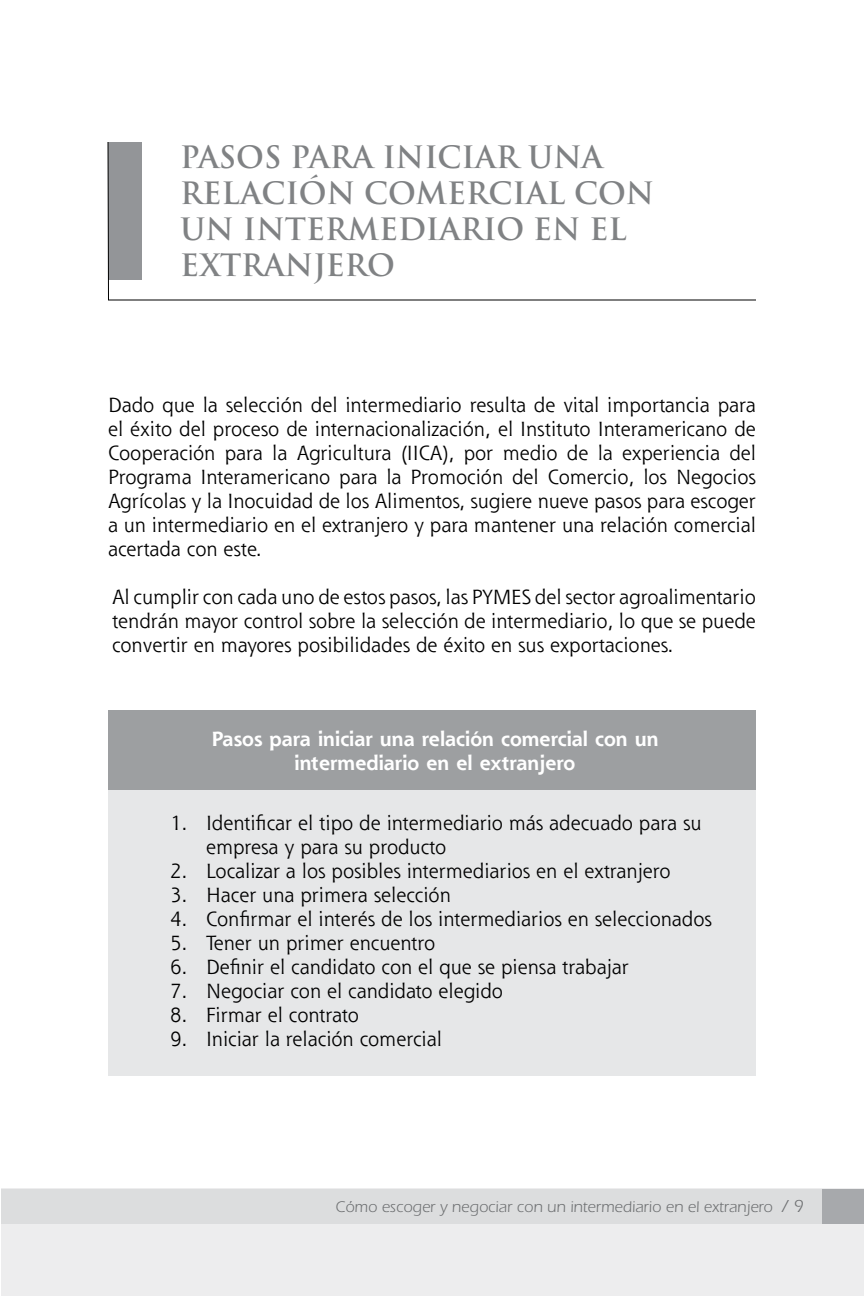
<style>
.page{position:relative;width:864px;height:1296px;background:#fff}
.page>*{position:absolute;margin:0;border:0;box-sizing:border-box;transform-origin:0 0}
.t1{font:700 30px/36px "Trajan";color:#808284}
.t2{font:20px/24px "Shannon";color:#000;text-align:justify}
.t3{font:700 20px/24px "Shannon";color:#fff;text-align:center}
.t4{font:16px "Itc Eras";color:#6d6f71}
.s1{font-size:18px}
</style>
<div class="page">
<hr style="left:0;top:1189px;width:1px;height:107px;background:#ededee">
<div style="left:1px;top:1189px;width:863px;height:107px;background:#ededee"></div>
<div style="left:1px;top:1189px;width:862px;height:34px;background:#dcddde"></div>
<div style="left:822px;top:1189px;width:42px;height:34px;background:#a7a9ac"></div>
<svg style="left:107px;top:142px;width:649px;height:159px"></svg>
<div style="left:108px;top:710px;width:648px;height:360px;background:#9d9fa1"></div>
<div style="left:108px;top:790px;width:648px;height:286px;background:#e6e7e8"></div>
<h1 class="t1" style="left:180px;top:139px;width:476px">PASOS PARA INICIAR UNA<br>RELACIÓN COMERCIAL CON<br>UN INTERMEDIARIO EN EL<br>EXTRANJERO</h1>
<p class="t2" style="left:108px;top:393px;width:650px">Dado que la selección del intermediario resulta de vital importancia para el éxito del proceso de internacionalización, el Instituto Interamericano de Cooperación para la Agricultura (IICA), por medio de la experiencia del Programa Interamericano para la Promoción del Comercio, los Negocios Agrícolas y la Inocuidad de los Alimentos, sugiere nueve pasos para escoger a un intermediario en el extranjero y para mantener una relación comercial acertada con este.</p>
<p class="t2" style="left:112px;top:585px;width:645px">Al cumplir con cada uno de estos pasos, las PYMES del sector agroalimentario tendrán mayor control sobre la selección de intermediario, lo que se puede convertir en mayores posibilidades de éxito en sus exportaciones.</p>
<p class="t3" style="left:211px;top:727px;width:449px">Pasos para iniciar una relación comercial con un intermediario en el extranjero</p>
<p class="t2" style="left:206px;top:811px;width:497px;text-indent:-36px">1. Identificar el tipo de intermediario más adecuado para su empresa y para su producto</p>
<p class="t2" style="left:170px;top:859px;width:502px">2. Localizar a los posibles intermediarios en el extranjero</p>
<p class="t2" style="left:170px;top:883px;width:282px">3. Hacer una primera selección</p>
<p class="t2" style="left:170px;top:907px;width:543px">4. Confirmar el interés de los intermediarios en seleccionados</p>
<p class="t2" style="left:170px;top:931px;width:267px">5. Tener un primer encuentro</p>
<p class="t2" style="left:170px;top:955px;width:460px">6. Definir el candidato con el que se piensa trabajar</p>
<p class="t2" style="left:170px;top:979px;width:335px">7. Negociar con el candidato elegido</p>
<p class="t2" style="left:170px;top:1003px;width:190px">8. Firmar el contrato</p>
<p class="t2" style="left:170px;top:1027px;width:273px">9. Iniciar la relación comercial</p>
<p class="t4" style="left:336px;top:1198px;width:455px">Cómo escoger y negociar con un intermediario en el extranjero <span class="s1">/</span></p>
</div>
